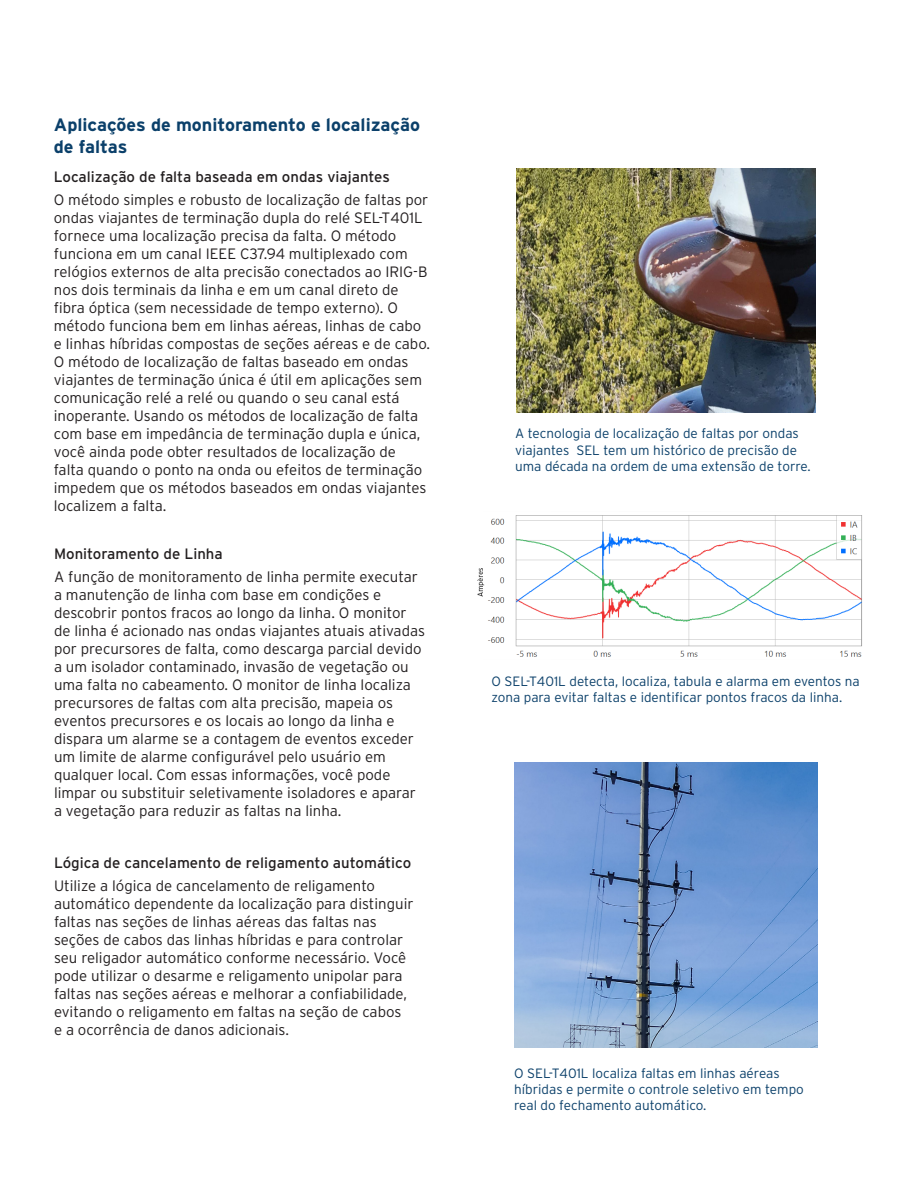
<style>
.page{position:relative;width:918px;height:1188px;background:#fff}
.page>*{position:absolute;margin:0;border:0;box-sizing:border-box;transform-origin:0 0}
.Subhead___h2{font:700 18px/21.6px "Interstate Poly";color:#0b406a}
.Body_Copy___p{font:300 15px/18px "Interstate Poly";color:#231f20}
.Body_Sub___h3{font:15px "Interstate Poly";color:#231f20}
.Captions_Callouts{font:300 13.5px/16.2px "Interstate Poly";color:#0b406a}
</style>
<div class="page">
<img style="left:516px;top:169px;width:300px;height:244px">
<img style="left:477px;top:515px;width:385px;height:142px">
<img style="left:514px;top:762px;width:304px;height:286px">
<p class="Subhead___h2" style="left:54px;top:113px;width:368px">Aplicações de monitoramento e localização de faltas</p>
<p class="Body_Sub___h3" style="left:54px;top:166px;width:338px">Localização de falta baseada em ondas viajantes</p>
<p class="Body_Copy___p" style="left:54px;top:190px;width:378px">O método simples e robusto de localização de faltas por ondas viajantes de terminação dupla do relé SEL-T401L fornece uma localização precisa da falta. O método funciona em um canal IEEE C37.94 multiplexado com relógios externos de alta precisão conectados ao IRIG-B nos dois terminais da linha e em um canal direto de fibra óptica (sem necessidade de tempo externo). O método funciona bem em linhas aéreas, linhas de cabo e linhas híbridas compostas de seções aéreas e de cabo.<br>O método de localização de faltas baseado em ondas viajantes de terminação única é útil em aplicações sem comunicação relé a relé ou quando o seu canal está inoperante. Usando os métodos de localização de falta com base em impedância de terminação dupla e única, você ainda pode obter resultados de localização de<br>falta quando o ponto na onda ou efeitos de terminação impedem que os métodos baseados em ondas viajantes localizem a falta.</p>
<p class="Body_Sub___h3" style="left:54px;top:543px;width:170px">Monitoramento de Linha</p>
<p class="Body_Copy___p" style="left:54px;top:567px;width:373px">A função de monitoramento de linha permite executar a manutenção de linha com base em condições e descobrir pontos fracos ao longo da linha. O monitor de linha é acionado nas ondas viajantes atuais ativadas por precursores de falta, como descarga parcial devido a um isolador contaminado, invasão de vegetação ou uma falta no cabeamento. O monitor de linha localiza precursores de faltas com alta precisão, mapeia os eventos precursores e os locais ao longo da linha e dispara um alarme se a contagem de eventos exceder um limite de alarme configurável pelo usuário em qualquer local. Com essas informações, você pode limpar ou substituir seletivamente isoladores e aparar a vegetação para reduzir as faltas na linha.</p>
<p class="Body_Sub___h3" style="left:54px;top:852px;width:359px">Lógica de cancelamento de religamento automático</p>
<p class="Body_Copy___p" style="left:54px;top:876px;width:361px">Utilize a lógica de cancelamento de religamento automático dependente da localização para distinguir faltas nas seções de linhas aéreas das faltas nas seções de cabos das linhas híbridas e para controlar seu religador automático conforme necessário. Você pode utilizar o desarme e religamento unipolar para faltas nas seções aéreas e melhorar a confiabilidade, evitando o religamento em faltas na seção de cabos<br>e a ocorrência de danos adicionais.</p>
<p class="Captions_Callouts" style="left:515px;top:425px;width:297px">A tecnologia de localização de faltas por ondas viajantes SEL tem um histórico de precisão de uma década na ordem de uma extensão de torre.</p>
<p class="Captions_Callouts" style="left:491px;top:672px;width:370px">O SEL-T401L detecta, localiza, tabula e alarma em eventos na zona para evitar faltas e identificar pontos fracos da linha.</p>
<p class="Captions_Callouts" style="left:514px;top:1064px;width:291px">O SEL-T401L localiza faltas em linhas aéreas híbridas e permite o controle seletivo em tempo real do fechamento automático.</p>
</div>
